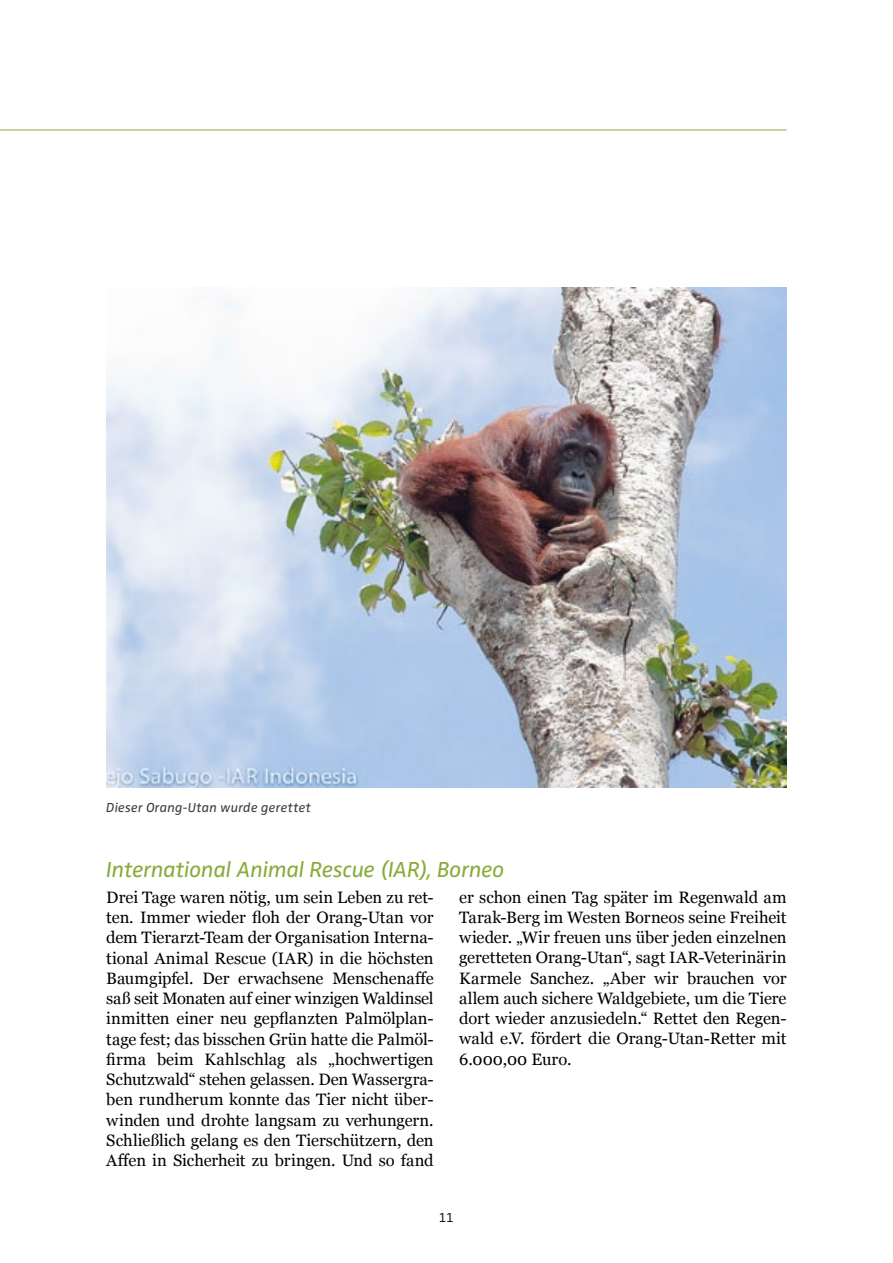
<style>
.page{position:relative;width:893px;height:1263px;background:#fff}
.page>*{position:absolute;margin:0;border:0;box-sizing:border-box;transform-origin:0 0}
.t1{font:italic 22.5px "Zwo";letter-spacing:-.01em;color:#88ac3b}
.t2{font:16.5px/20.2px "Georgia";letter-spacing:-.005em;color:#000;text-align:justify}
.t3{font:italic 13.5px "Zwo";letter-spacing:.015em;color:#3c3c3b}
.t4{font:300 13.5px "Zwo";color:#000}
</style>
<div class="page">
<hr style="left:0;top:130px;width:787px;height:1px;background:#88ac3b">
<img style="left:106px;top:288px;width:681px;height:500px">
<p class="t3" style="left:106px;top:800px;width:206px">Dieser Orang-Utan wurde gerettet</p>
<h1 class="t1" style="left:106px;top:857px;width:400px">International Animal Rescue (IAR), Borneo</h1>
<p class="t2" style="left:106px;top:886px;width:329px">Drei Tage waren nötig, um sein Leben zu ret&shy;ten. Immer wieder floh der Orang-Utan vor dem Tierarzt-Team der Organisation Interna&shy;tional Animal Rescue (IAR) in die höchsten Baumgipfel. Der erwachsene Menschenaffe saß seit Monaten auf einer winzigen Waldinsel inmitten einer neu gepflanzten Palmölplan&shy;tage fest; das bisschen Grün hatte die Palmöl&shy;firma beim Kahlschlag als „hochwertigen Schutzwald“ stehen gelassen. Den Wassergra&shy;ben rundherum konnte das Tier nicht über&shy;winden und drohte langsam zu verhungern.<br>Schließlich gelang es den Tierschützern, den Affen in Sicherheit zu bringen. Und so fand</p>
<p class="t2" style="left:459px;top:886px;width:329px">er schon einen Tag später im Regenwald am Tarak-Berg im Westen Borneos seine Freiheit wieder. „Wir freuen uns über jeden einzelnen geretteten Orang-Utan“, sagt IAR-Veterinärin Karmele Sanchez. „Aber wir brauchen vor allem auch sichere Waldgebiete, um die Tiere dort wieder anzusiedeln.“ Rettet den Regen&shy;wald e.V. fördert die Orang-Utan-Retter mit 6.000,00 Euro.</p>
<p class="t4" style="left:439px;top:1210px;width:17px">11</p>
</div>
